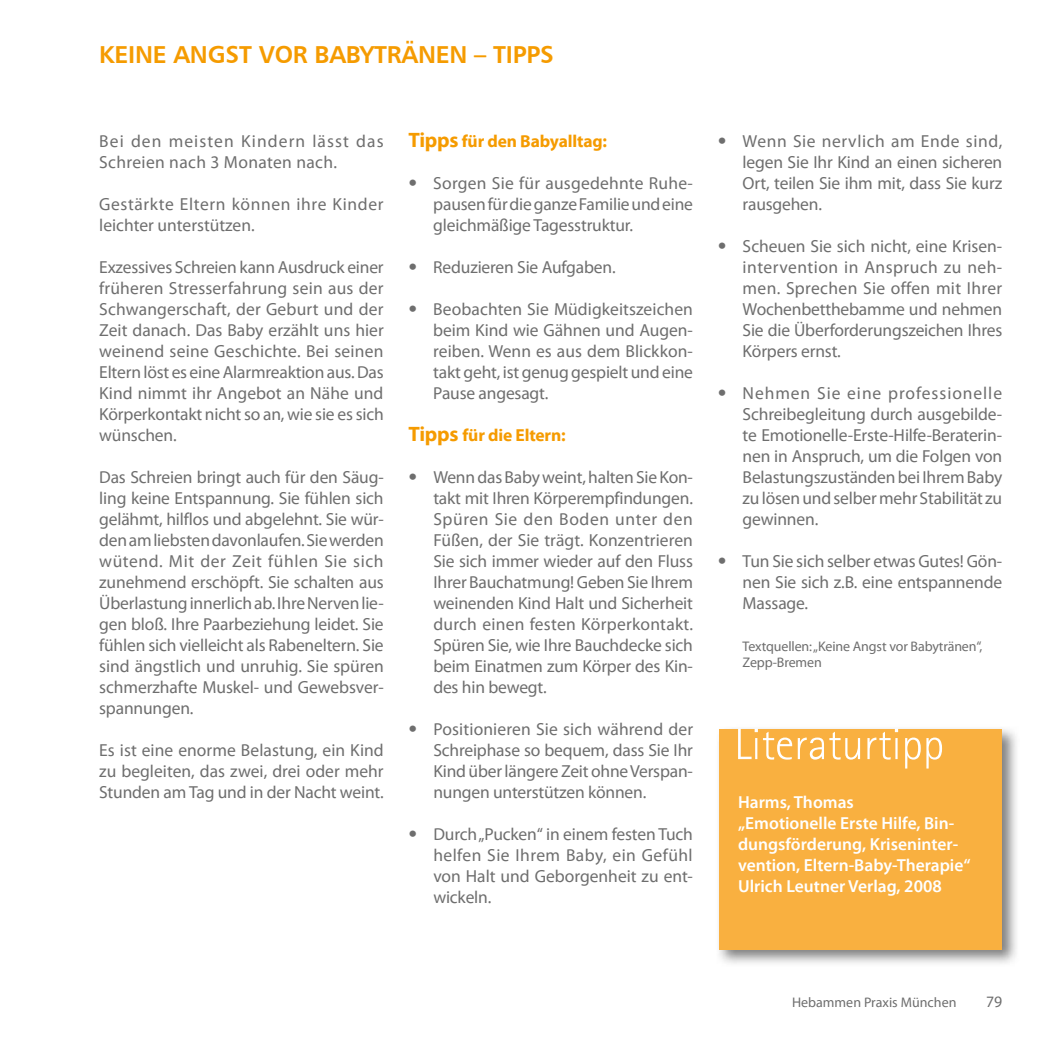
<style>
.page{position:relative;width:1042px;height:1042px;background:#fff}
.page>*{position:absolute;margin:0;border:0;box-sizing:border-box;transform-origin:0 0}
.t1{font:24.5px "Humanist 777 BT Bold B";letter-spacing:-.01em;color:#f59b00}
.t2{font:17.5px/21px "Myriad Pro";letter-spacing:-.01em;color:#6e6e6e;text-align:justify}
.t3{font:600 17.5px/21px "Myriad Pro";color:#fff}
.t4{font:17.5px/21px "Myriad Pro";letter-spacing:.065em;color:#6e6e6e}
.t5{font:17.5px/21px "Myriad Pro";letter-spacing:.035em;color:#6e6e6e}
.t6{font:700 17.5px "Myriad Pro";letter-spacing:-.01em;color:#f59b00}
.t7{font:15.75px "Myriad Pro";color:#6e6e6e}
.t8{font:14px/15.8px "Myriad Pro";letter-spacing:-.01em;color:#6e6e6e}
.s1{font-family:"Calibri"}
.s2{font-size:21px}
.s3{font-family:"Univers";font-weight:300}
</style>
<div class="page">
<img style="left:719px;top:729px;width:298px;height:235px">
<div style="left:719px;top:729px;width:283px;height:220px;background:#f9b040"></div>
<svg style="left:738px;top:729px;width:204px;height:39px"></svg>
<h1 class="t1" style="left:99px;top:39px;width:456px">KEINE ANGST VOR BABYTRÄNEN <span class="s1">–</span> TIPPS</h1>
<p class="t4" style="left:99px;top:130px;width:286px">Bei den meisten Kindern lässt das<br>Schreien nach 3 Monaten nach.</p>
<p class="t5" style="left:99px;top:193px;width:286px">Gestärkte Eltern können ihre Kinder leichter unterstützen.</p>
<p class="t2" style="left:99px;top:256px;width:286px">Exzessives Schreien kann Ausdruck einer früheren Stresserfahrung sein aus der Schwangerschaft, der Geburt und der Zeit danach. Das Baby erzählt uns hier weinend seine Geschichte. Bei seinen Eltern löst es eine Alarmreaktion aus. Das Kind nimmt ihr Angebot an Nähe und Körperkontakt nicht so an, wie sie es sich wünschen.</p>
<p class="t2" style="left:99px;top:466px;width:286px">Das Schreien bringt auch für den Säug&shy;ling keine Entspannung. Sie fühlen sich gelähmt, hilflos und abgelehnt. Sie wür&shy;den am liebsten davonlaufen. Sie werden wütend. Mit der Zeit fühlen Sie sich zunehmend erschöpft. Sie schalten aus Überlastung innerlich ab. Ihre Nerven lie&shy;gen bloß. Ihre Paarbeziehung leidet. Sie fühlen sich vielleicht als Rabeneltern. Sie sind ängstlich und unruhig. Sie spüren schmerzhafte Muskel- und Gewebsver&shy;spannungen.</p>
<p class="t2" style="left:99px;top:739px;width:286px">Es ist eine enorme Belastung, ein Kind zu begleiten, das zwei, drei oder mehr Stunden am Tag und in der Nacht weint.</p>
<p class="t6" style="left:408px;top:130px;width:200px"><span class="s2">Tipps</span> für den Babyalltag:</p>
<p class="t2" style="left:433px;top:172px;width:261px;text-indent:-25px"><span class="s3">•</span> Sorgen Sie für ausgedehnte Ruhe&shy;pausen für die ganze Familie und eine gleichmäßige Tagesstruktur.</p>
<p class="t2" style="left:408px;top:256px;width:209px"><span class="s3">•</span> Reduzieren Sie Aufgaben.</p>
<p class="t2" style="left:433px;top:298px;width:261px;text-indent:-25px"><span class="s3">•</span> Beobachten Sie Müdigkeitszeichen beim Kind wie Gähnen und Augen&shy;reiben. Wenn es aus dem Blickkon&shy;takt geht, ist genug gespielt und eine Pause angesagt.</p>
<p class="t6" style="left:408px;top:424px;width:159px"><span class="s2">Tipps</span> für die Eltern:</p>
<p class="t2" style="left:433px;top:466px;width:261px;text-indent:-25px"><span class="s3">•</span> Wenn das Baby weint, halten Sie Kon&shy;takt mit Ihren Körperempfindungen.<br>Spüren Sie den Boden unter den Füßen, der Sie trägt. Konzentrieren Sie sich immer wieder auf den Fluss Ihrer Bauchatmung! Geben Sie Ihrem weinenden Kind Halt und Sicherheit durch einen festen Körperkontakt.<br>Spüren Sie, wie Ihre Bauchdecke sich beim Einatmen zum Körper des Kin&shy;des hin bewegt.</p>
<p class="t2" style="left:433px;top:718px;width:261px;text-indent:-25px"><span class="s3">•</span> Positionieren Sie sich während der Schreiphase so bequem, dass Sie Ihr Kind über längere Zeit ohne Verspan&shy;nungen unterstützen können.</p>
<p class="t2" style="left:433px;top:823px;width:261px;text-indent:-25px"><span class="s3">•</span> Durch „Pucken“ in einem festen Tuch helfen Sie Ihrem Baby, ein Gefühl von Halt und Geborgenheit zu ent&shy;wickeln.</p>
<p class="t2" style="left:742px;top:130px;width:261px;text-indent:-25px"><span class="s3">•</span> Wenn Sie nervlich am Ende sind, legen Sie Ihr Kind an einen sicheren Ort, teilen Sie ihm mit, dass Sie kurz rausgehen.</p>
<p class="t2" style="left:742px;top:235px;width:261px;text-indent:-25px"><span class="s3">•</span> Scheuen Sie sich nicht, eine Krisen&shy;intervention in Anspruch zu neh&shy;men. Sprechen Sie offen mit Ihrer Wochenbetthebamme und nehmen Sie die Überforderungszeichen Ihres Körpers ernst.</p>
<p class="t2" style="left:742px;top:382px;width:261px;text-indent:-25px"><span class="s3">•</span> Nehmen Sie eine professionelle Schreibegleitung durch ausgebilde&shy;te Emotionelle-Erste-Hilfe-Beraterin&shy;nen in Anspruch, um die Folgen von Belastungszuständen bei Ihrem Baby zu lösen und selber mehr Stabilität zu gewinnen.</p>
<p class="t2" style="left:742px;top:550px;width:261px;text-indent:-25px"><span class="s3">•</span> Tun Sie sich selber etwas Gutes! Gön&shy;nen Sie sich z.B. eine entspannende Massage.</p>
<p class="t8" style="left:742px;top:638px;width:241px">Textquellen: „Keine Angst vor Babytränen“,<br>Zepp-Bremen</p>
<p class="t3" style="left:738px;top:791px;width:234px">Harms, Thomas<br>„Emotionelle Erste Hilfe, Bin&shy;dungsförderung, Kriseninter&shy;vention, Eltern-Baby-Therapie“<br>Ulrich Leutner Verlag, 2008</p>
<p class="t8" style="left:792px;top:994px;width:166px">Hebammen Praxis München</p>
<p class="t7" style="left:986px;top:991px;width:18px">79</p>
</div>
